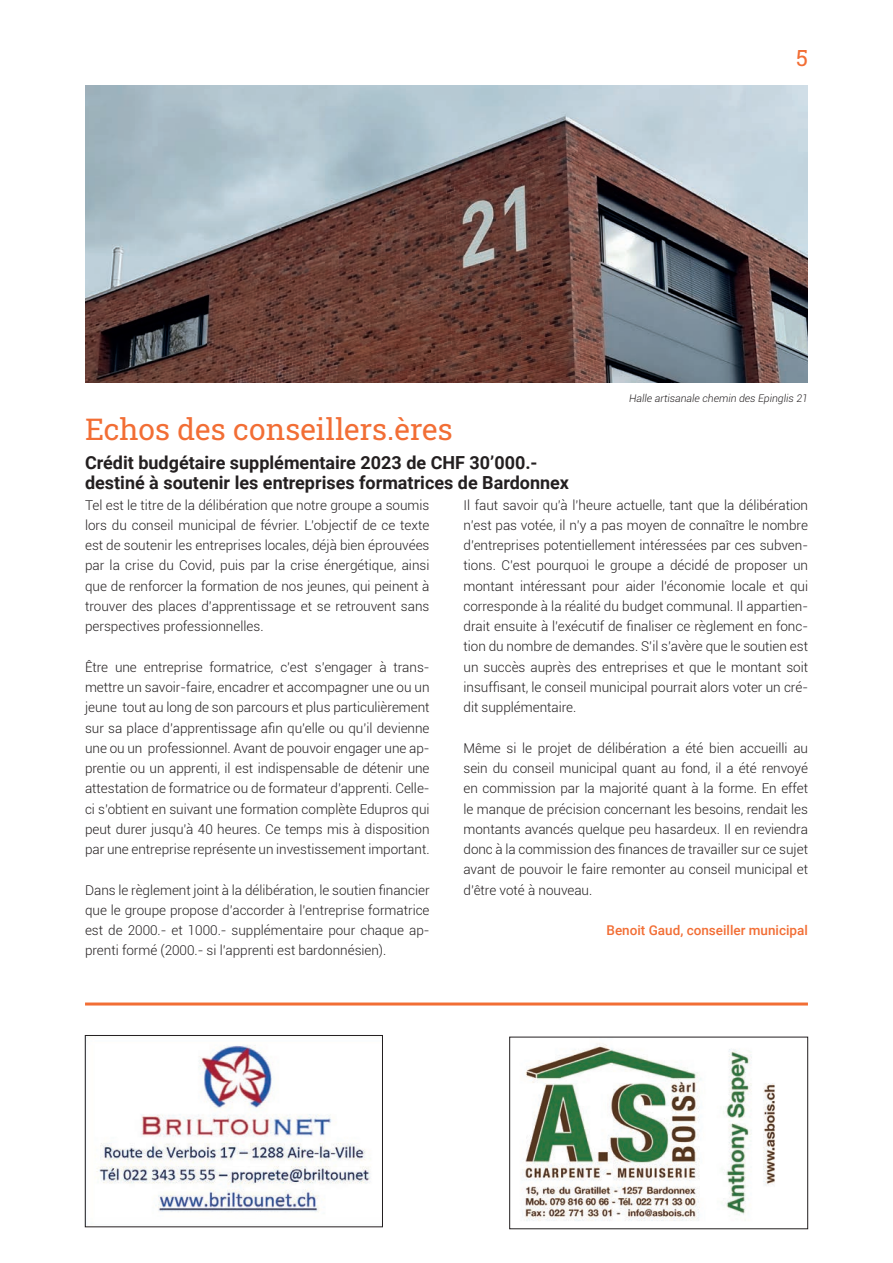
<style>
.page{position:relative;width:893px;height:1263px;background:#fff}
.page>*{position:absolute;margin:0;border:0;box-sizing:border-box;transform-origin:0 0}
.t1{font:30px "Roboto Slab";color:#f26e35}
.t2{font:22.5px "Roboto Slab";color:#f26e35}
.t3{font:700 18px/20.2px "Roboto";color:#231f20}
.t4{font:300 13.5px/20.2px "Roboto";color:#231f20;text-align:justify}
.t5{font:500 13.5px "Roboto";color:#f26e35}
.t6{font:italic 300 10.5px "Roboto";color:#231f20}
</style>
<div class="page">
<hr style="left:85px;top:1002px;width:723px;height:3px;background:#f26e35">
<img style="left:522px;top:1043px;width:253px;height:178px">
<div style="left:509px;top:1037px;width:299px;height:192px;border:1px solid #231f20"></div>
<img style="left:85px;top:85px;width:723px;height:297px">
<img style="left:87px;top:1037px;width:283px;height:176px">
<div style="left:85px;top:1035px;width:298px;height:192px;border:1px solid #231f20"></div>
<h2 class="t2" style="left:796px;top:43px;width:13px">5</h2>
<p class="t6" style="left:629px;top:391px;width:180px">Halle artisanale chemin des Epinglis 21</p>
<h1 class="t1" style="left:85px;top:409px;width:369px">Echos des conseillers.ères</h1>
<h3 class="t3" style="left:85px;top:452px;width:486px">Crédit budgétaire supplémentaire 2023 de CHF 30’000.- destiné à soutenir les entreprises formatrices de Bardonnex</h3>
<p class="t4" style="left:85px;top:494px;width:346px">Tel est le titre de la délibération que notre groupe a soumis lors du conseil municipal de février. L’objectif de ce texte est de soutenir les entreprises locales, déjà bien éprouvées par la crise du Covid, puis par la crise énergétique, ainsi que de renforcer la formation de nos jeunes, qui peinent à trouver des places d’apprentissage et se retrouvent sans perspectives professionnelles.</p>
<p class="t4" style="left:85px;top:656px;width:346px">Être une entreprise formatrice, c’est s’engager à trans&shy;mettre un savoir-faire, encadrer et accompagner une ou un jeune tout au long de son parcours et plus particulièrement sur sa place d’apprentissage afin qu’elle ou qu’il devienne une ou un professionnel. Avant de pouvoir engager une ap&shy;prentie ou un apprenti, il est indispensable de détenir une attestation de formatrice ou de formateur d’apprenti. Celle&shy;ci s’obtient en suivant une formation complète Edupros qui peut durer jusqu’à 40 heures. Ce temps mis à disposition par une entreprise représente un investissement important.</p>
<p class="t4" style="left:85px;top:879px;width:346px">Dans le règlement joint à la délibération, le soutien financier que le groupe propose d’accorder à l’entreprise formatrice est de 2000.- et 1000.- supplémentaire pour chaque ap&shy;prenti formé (2000.- si l’apprenti est bardonnésien).</p>
<p class="t4" style="left:463px;top:494px;width:346px">Il faut savoir qu’à l’heure actuelle, tant que la délibération n’est pas votée, il n’y a pas moyen de connaître le nombre d’entreprises potentiellement intéressées par ces subven&shy;tions. C’est pourquoi le groupe a décidé de proposer un montant intéressant pour aider l’économie locale et qui corresponde à la réalité du budget communal. Il appartien&shy;drait ensuite à l’exécutif de finaliser ce règlement en fonc&shy;tion du nombre de demandes. S’il s’avère que le soutien est un succès auprès des entreprises et que le montant soit insuffisant, le conseil municipal pourrait alors voter un cré&shy;dit supplémentaire.</p>
<p class="t4" style="left:463px;top:737px;width:346px">Même si le projet de délibération a été bien accueilli au sein du conseil municipal quant au fond, il a été renvoyé en commission par la majorité quant à la forme. En effet le manque de précision concernant les besoins, rendait les montants avancés quelque peu hasardeux. Il en reviendra donc à la commission des finances de travailler sur ce sujet avant de pouvoir le faire remonter au conseil municipal et d’être voté à nouveau.</p>
<p class="t5" style="left:606px;top:921px;width:203px">Benoit Gaud, conseiller municipal</p>
</div>
